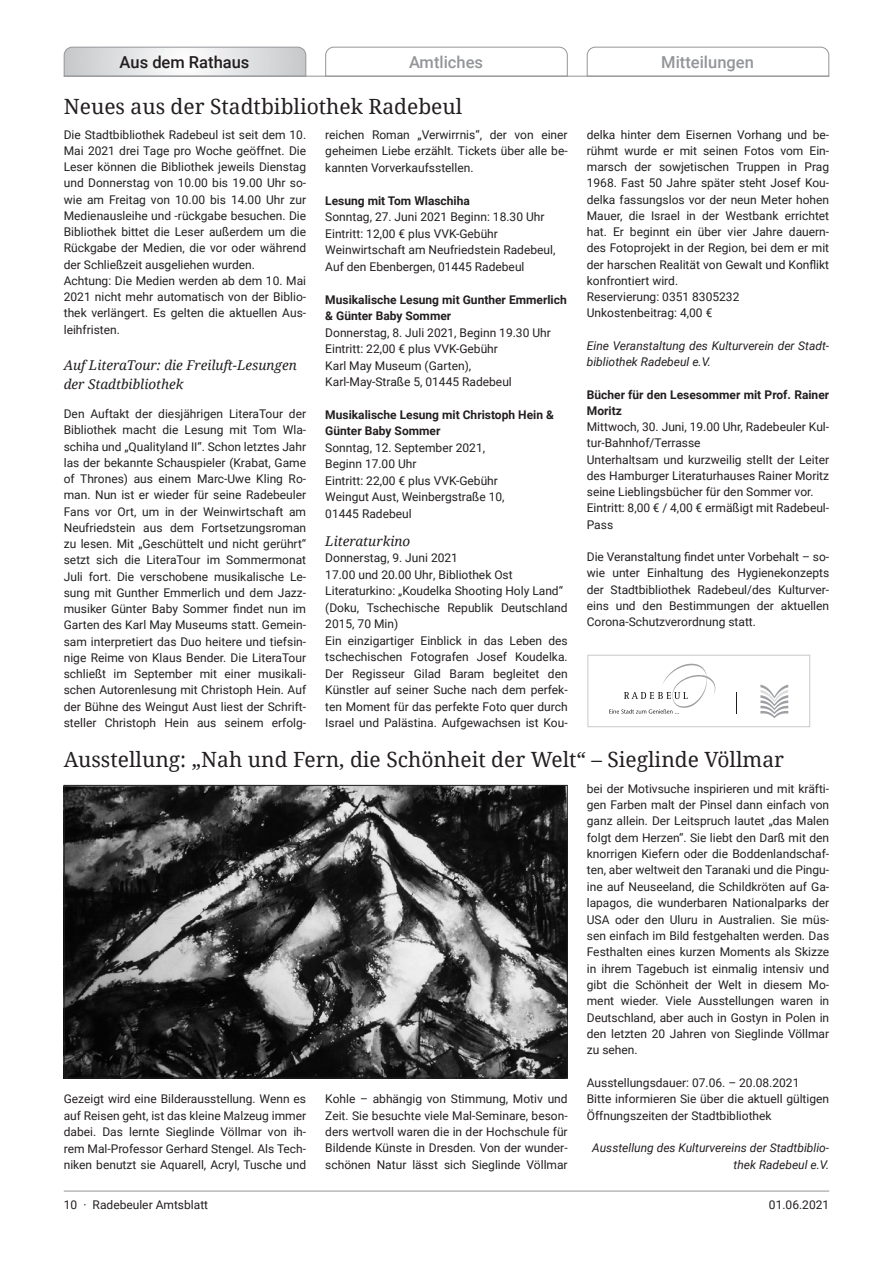
<style>
.page{position:relative;width:893px;height:1263px;background:#fff}
.page>*{position:absolute;margin:0;border:0;box-sizing:border-box;transform-origin:0 0}
.t1{font:21px "Droid Serif";color:#231f20}
.t2{font:500 16.5px "Roboto";color:#939598}
.t3{font:500 16.5px "Roboto";color:#231f20}
.t4{font:italic 13.5px/19.2px "Droid Serif";color:#231f20}
.t5{font:12px/16.2px "Roboto";color:#231f20}
.t6{font:700 12px/16.5px "Roboto";color:#231f20}
.t7{font:italic 12px/16.2px "Roboto";color:#231f20}
</style>
<div class="page">
<svg style="left:63px;top:46px;width:244px;height:31px"></svg>
<svg style="left:325px;top:46px;width:243px;height:30px"></svg>
<svg style="left:586px;top:46px;width:244px;height:31px"></svg>
<hr style="left:64px;top:76px;width:765px;height:1px;background:#939598">
<hr style="left:64px;top:1191px;width:765px;height:1px;background:#939598">
<img style="left:66px;top:787px;width:500px;height:289px">
<div style="left:64px;top:785px;width:504px;height:293px;border:1px solid #231f20"></div>
<svg style="left:609px;top:664px;width:107px;height:50px"></svg>
<svg style="left:736px;top:692px;width:1px;height:22px"></svg>
<svg style="left:760px;top:685px;width:28px;height:33px"></svg>
<div style="left:588px;top:655px;width:222px;height:72px;border:1px solid #c7c8ca"></div>
<h2 class="t3" style="left:120px;top:50px;width:131px">Aus dem Rathaus</h2>
<h2 class="t2" style="left:409px;top:50px;width:76px">Amtliches</h2>
<h2 class="t2" style="left:661px;top:50px;width:94px">Mitteilungen</h2>
<h1 class="t1" style="left:64px;top:92px;width:400px">Neues aus der Stadtbibliothek Radebeul</h1>
<p class="t5" style="left:64px;top:126px;width:244px">Die Stadtbibliothek Radebeul ist seit dem 10.<br>Mai 2021 drei Tage pro Woche geöffnet. Die Leser können die Bibliothek jeweils Dienstag und Donnerstag von 10.00 bis 19.00 Uhr so&shy;wie am Freitag von 10.00 bis 14.00 Uhr zur Medienausleihe und -rückgabe besuchen. Die Bibliothek bittet die Leser außerdem um die Rückgabe der Medien, die vor oder während der Schließzeit ausgeliehen wurden.<br>Achtung: Die Medien werden ab dem 10. Mai 2021 nicht mehr automatisch von der Biblio&shy;thek verlängert. Es gelten die aktuellen Aus&shy;leihfristen.</p>
<p class="t4" style="left:64px;top:355px;width:235px">Auf LiteraTour: die Freiluft-Lesungen der Stadtbibliothek</p>
<p class="t5" style="left:64px;top:405px;width:244px;text-align:justify">Den Auftakt der diesjährigen LiteraTour der Bibliothek macht die Lesung mit Tom Wla&shy;schiha und „Qualityland II“. Schon letztes Jahr las der bekannte Schauspieler (Krabat, Game of Thrones) aus einem Marc-Uwe Kling Ro&shy;man. Nun ist er wieder für seine Radebeuler Fans vor Ort, um in der Weinwirtschaft am Neufriedstein aus dem Fortsetzungsroman zu lesen. Mit „Geschüttelt und nicht gerührt“ setzt sich die LiteraTour im Sommermonat Juli fort. Die verschobene musikalische Le&shy;sung mit Gunther Emmerlich und dem Jazz&shy;musiker Günter Baby Sommer findet nun im Garten des Karl May Museums statt. Gemein&shy;sam interpretiert das Duo heitere und tiefsin&shy;nige Reime von Klaus Bender. Die LiteraTour schließt im September mit einer musikali&shy;schen Autorenlesung mit Christoph Hein. Auf der Bühne des Weingut Aust liest der Schrift&shy;steller Christoph Hein aus seinem erfolg-</p>
<p class="t5" style="left:325px;top:126px;width:244px;text-align:justify">reichen Roman „Verwirrnis“, der von einer geheimen Liebe erzählt. Tickets über alle be&shy;kannten Vorverkaufsstellen.</p>
<p class="t6" style="left:325px;top:192px;width:146px">Lesung mit Tom Wlaschiha</p>
<p class="t5" style="left:325px;top:208px;width:232px">Sonntag, 27. Juni 2021 Beginn: 18.30 Uhr Eintritt: 12,00 € plus VVK-Gebühr Weinwirtschaft am Neufriedstein Radebeul, Auf den Ebenbergen, 01445 Radebeul</p>
<p class="t6" style="left:325px;top:291px;width:243px">Musikalische Lesung mit Gunther Emmerlich &amp; Günter Baby Sommer</p>
<p class="t5" style="left:325px;top:324px;width:227px">Donnerstag, 8. Juli 2021, Beginn 19.30 Uhr Eintritt: 22,00 € plus VVK-Gebühr<br>Karl May Museum (Garten), Karl-May-Straße 5, 01445 Radebeul</p>
<p class="t6" style="left:325px;top:406px;width:230px">Musikalische Lesung mit Christoph Hein &amp;<br>Günter Baby Sommer</p>
<p class="t5" style="left:325px;top:439px;width:181px">Sonntag, 12. September 2021,<br>Beginn 17.00 Uhr<br>Eintritt: 22,00 € plus VVK-Gebühr<br>Weingut Aust, Weinbergstraße 10,<br>01445 Radebeul</p>
<p class="t4" style="left:325px;top:531px;width:87px">Literaturkino</p>
<p class="t5" style="left:325px;top:549px;width:244px">Donnerstag, 9. Juni 2021<br>17.00 und 20.00 Uhr, Bibliothek Ost Literaturkino: „Koudelka Shooting Holy Land“ (Doku, Tschechische Republik Deutschland 2015, 70 Min)<br>Ein einzigartiger Einblick in das Leben des tschechischen Fotografen Josef Koudelka.<br>Der Regisseur Gilad Baram begleitet den Künstler auf seiner Suche nach dem perfek&shy;ten Moment für das perfekte Foto quer durch Israel und Palästina. Aufgewachsen ist Kou-</p>
<p class="t5" style="left:587px;top:126px;width:244px">delka hinter dem Eisernen Vorhang und be&shy;rühmt wurde er mit seinen Fotos vom Ein&shy;marsch der sowjetischen Truppen in Prag 1968. Fast 50 Jahre später steht Josef Kou&shy;delka fassungslos vor der neun Meter hohen Mauer, die Israel in der Westbank errichtet hat. Er beginnt ein über vier Jahre dauern&shy;des Fotoprojekt in der Region, bei dem er mit der harschen Realität von Gewalt und Konflikt konfrontiert wird.<br>Reservierung: 0351 8305232<br>Unkostenbeitrag: 4,00 €</p>
<p class="t7" style="left:587px;top:337px;width:244px">Eine Veranstaltung des Kulturverein der Stadt&shy;bibliothek Radebeul e.V.</p>
<p class="t6" style="left:587px;top:386px;width:244px">Bücher für den Lesesommer mit Prof. Rainer<br>Moritz</p>
<p class="t5" style="left:587px;top:418px;width:244px">Mittwoch, 30. Juni, 19.00 Uhr, Radebeuler Kul&shy;tur-Bahnhof/Terrasse<br>Unterhaltsam und kurzweilig stellt der Leiter des Hamburger Literaturhauses Rainer Moritz seine Lieblingsbücher für den Sommer vor.<br>Eintritt: 8,00 € / 4,00 € ermäßigt mit Radebeul-Pass</p>
<p class="t5" style="left:587px;top:548px;width:244px;text-align:justify">Die Veranstaltung findet unter Vorbehalt – so&shy;wie unter Einhaltung des Hygienekonzepts der Stadtbibliothek Radebeul/des Kulturver&shy;eins und den Bestimmungen der aktuellen Corona-Schutzverordnung statt.</p>
<h1 class="t1" style="left:64px;top:745px;width:722px">Ausstellung: „Nah und Fern, die Schönheit der Welt“ – Sieglinde Völlmar</h1>
<p class="t5" style="left:64px;top:1090px;width:244px;text-align:justify">Gezeigt wird eine Bilderausstellung. Wenn es auf Reisen geht, ist das kleine Malzeug immer dabei. Das lernte Sieglinde Völlmar von ih&shy;rem Mal-Professor Gerhard Stengel. Als Tech&shy;niken benutzt sie Aquarell, Acryl, Tusche und</p>
<p class="t5" style="left:325px;top:1090px;width:244px;text-align:justify">Kohle – abhängig von Stimmung, Motiv und Zeit. Sie besuchte viele Mal-Seminare, beson&shy;ders wertvoll waren die in der Hochschule für Bildende Künste in Dresden. Von der wunder&shy;schönen Natur lässt sich Sieglinde Völlmar</p>
<p class="t5" style="left:587px;top:780px;width:244px;text-align:justify">bei der Motivsuche inspirieren und mit kräfti&shy;gen Farben malt der Pinsel dann einfach von ganz allein. Der Leitspruch lautet „das Malen folgt dem Herzen“. Sie liebt den Darß mit den knorrigen Kiefern oder die Boddenlandschaf&shy;ten, aber weltweit den Taranaki und die Pingu&shy;ine auf Neuseeland, die Schildkröten auf Ga&shy;lapagos, die wunderbaren Nationalparks der USA oder den Uluru in Australien. Sie müs&shy;sen einfach im Bild festgehalten werden. Das Festhalten eines kurzen Moments als Skizze in ihrem Tagebuch ist einmalig intensiv und gibt die Schönheit der Welt in diesem Mo&shy;ment wieder. Viele Ausstellungen waren in Deutschland, aber auch in Gostyn in Polen in den letzten 20 Jahren von Sieglinde Völlmar zu sehen.</p>
<p class="t5" style="left:587px;top:1074px;width:244px">Ausstellungsdauer: 07.06. – 20.08.2021<br>Bitte informieren Sie über die aktuell gültigen<br>Öffnungszeiten der Stadtbibliothek</p>
<p class="t7" style="left:592px;top:1139px;width:238px;text-align:right">Ausstellung des Kulturvereins der Stadtbiblio&shy;thek Radebeul e.V.</p>
<p class="t5" style="left:64px;top:1196px;width:146px">10 · Radebeuler Amtsblatt</p>
<p class="t5" style="left:769px;top:1196px;width:62px">01.06.2021</p>
</div>
